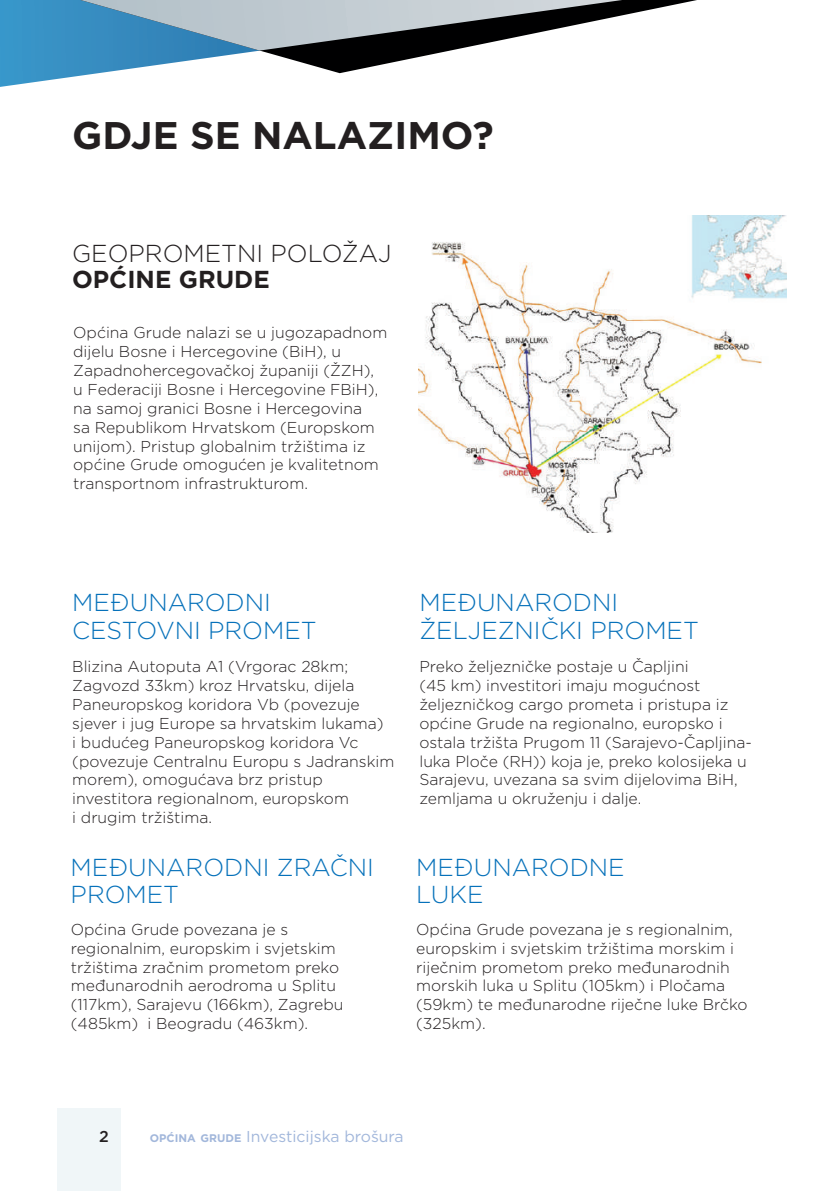
<style>
.page{position:relative;width:819px;height:1191px;background:#fff}
.page>*{position:absolute;margin:0;border:0;box-sizing:border-box;transform-origin:0 0}
.t1{font:700 38.5px "Gotham";color:#231f20}
.t2{font:300 24.5px/26.2px "Gotham";color:#0671ba}
.t3{font:300 24.5px "Gotham";color:#231f20}
.t4{font:700 24.5px "Gotham";color:#231f20}
.t5{font:300 15.75px/18.9px "Gotham";color:#231f20}
.t6{font:15.75px "Gotham";color:#a2b7db}
.t7{font:500 15.75px "Gotham";color:#231f20}
.s1{font-weight:700;font-size:11.03px}
</style>
<div class="page">
<img style="left:418px;top:216px;width:368px;height:317px">
<svg style="left:0;top:73px;width:340px;height:14px"></svg>
<svg style="left:0;top:0;width:697px;height:73px"></svg>
<svg style="left:80px;top:0;width:542px;height:51px;background:#8497a3"></svg>
<div style="left:57px;top:1109px;width:63px;height:82px;background:#f0f6f8"></div>
<h1 class="t1" style="left:72px;top:109px;width:423px">GDJE SE NALAZIMO?</h1>
<h2 class="t3" style="left:72px;top:237px;width:321px">GEOPROMETNI POLOŽAJ</h2>
<h2 class="t4" style="left:72px;top:263px;width:199px">OPĆINE GRUDE</h2>
<p class="t5" style="left:73px;top:323px;width:315px">Općina Grude nalazi se u jugozapadnom dijelu Bosne i Hercegovine (BiH), u Zapadnohercegovačkoj županiji (ŽZH), u Federaciji Bosne i Hercegovine FBiH), na samoj granici Bosne i Hercegovina<br>sa Republikom Hrvatskom (Europskom unijom). Pristup globalnim tržištima iz općine Grude omogućen je kvalitetnom transportnom infrastrukturom.</p>
<h2 class="t2" style="left:72px;top:588px;width:246px;line-height:28px">MEĐUNARODNI<br>CESTOVNI PROMET</h2>
<h2 class="t2" style="left:419px;top:588px;width:281px;line-height:28px">MEĐUNARODNI<br>ŽELJEZNIČKI PROMET</h2>
<p class="t5" style="left:72px;top:656px;width:323px">Blizina Autoputa A1 (Vrgorac 28km; Zagvozd 33km) kroz Hrvatsku, dijela Paneuropskog koridora Vb (povezuje sjever i jug Europe sa hrvatskim lukama)<br>i budućeg Paneuropskog koridora Vc (povezuje Centralnu Europu s Jadranskim morem), omogućava brz pristup investitora regionalnom, europskom<br>i drugim tržištima.</p>
<p class="t5" style="left:419px;top:656px;width:334px">Preko željezničke postaje u Čapljini<br>(45 km) investitori imaju mogućnost željezničkog cargo prometa i pristupa iz općine Grude na regionalno, europsko i ostala tržišta Prugom 11 (Sarajevo-Čapljina&shy;luka Ploče (RH)) koja je, preko kolosijeka u Sarajevu, uvezana sa svim dijelovima BiH, zemljama u okruženju i dalje.</p>
<h2 class="t2" style="left:71px;top:854px;width:305px">MEĐUNARODNI ZRAČNI<br>PROMET</h2>
<h2 class="t2" style="left:416px;top:854px;width:210px">MEĐUNARODNE<br>LUKE</h2>
<p class="t5" style="left:71px;top:919px;width:274px">Općina Grude povezana je s regionalnim, europskim i svjetskim tržištima zračnim prometom preko međunarodnih aerodroma u Splitu (117km), Sarajevu (166km), Zagrebu (485km) i Beogradu (463km).</p>
<p class="t5" style="left:416px;top:919px;width:333px">Općina Grude povezana je s regionalnim, europskim i svjetskim tržištima morskim i riječnim prometom preko međunarodnih morskih luka u Splitu (105km) i Pločama (59km) te međunarodne riječne luke Brčko (325km).</p>
<p class="t7" style="left:99px;top:1126px;width:11px">2</p>
<p class="t6" style="left:150px;top:1126px;width:255px"><span class="s1">OPĆINA GRUDE</span> Investicijska brošura</p>
</div>
